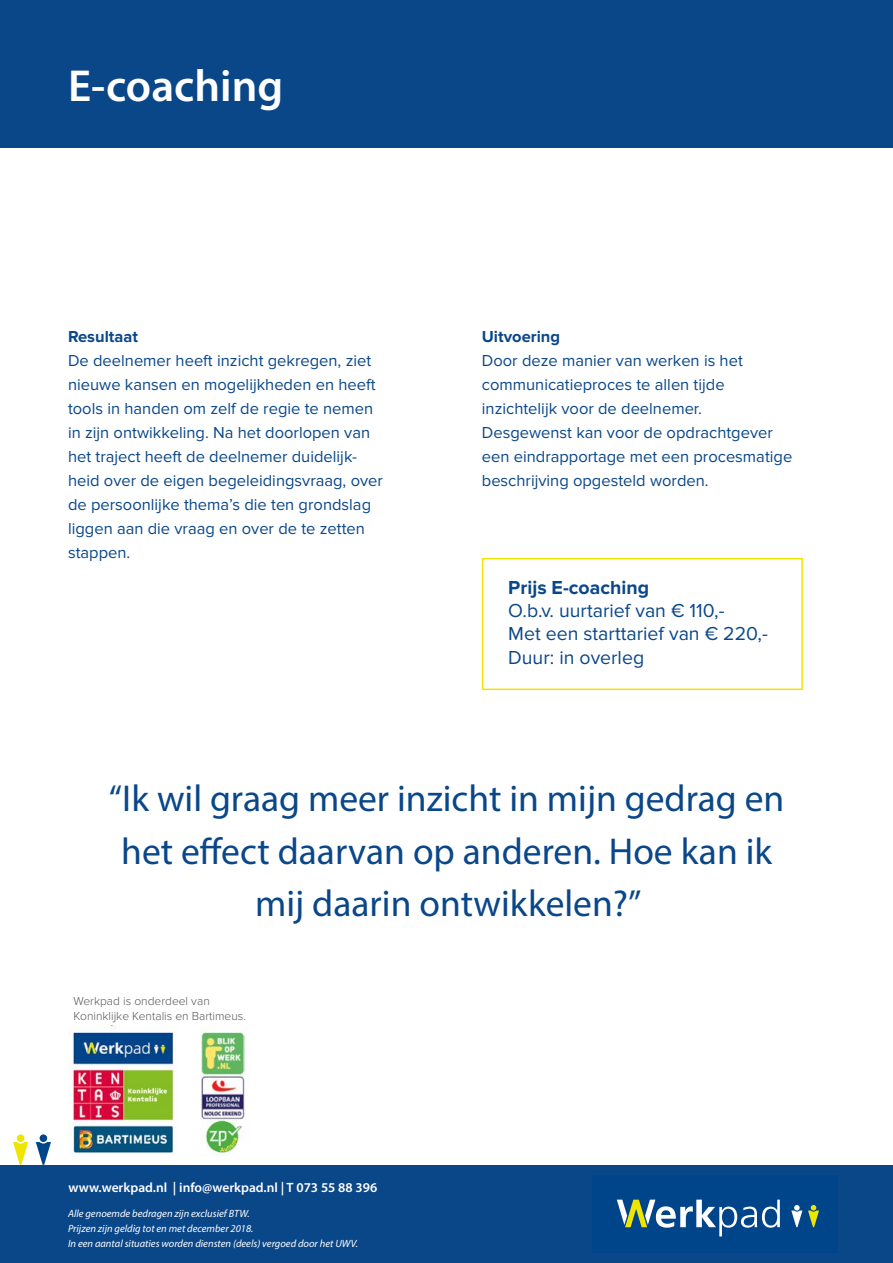
<style>
.page{position:relative;width:893px;height:1263px;background:#fff}
.page>*{position:absolute;margin:0;border:0;box-sizing:border-box;transform-origin:0 0}
.t1{font:600 45px "Myriad Pro";color:#fff}
.t2{font:37.5px/52.5px "Myriad Pro";color:#0a4789;text-align:center}
.t3{font:19.5px/23.4px "Proxima Nova";color:#0a4789}
.t4{font:700 19.5px "Proxima Nova";color:#0a4789}
.t5{font:16.5px/24px "Proxima Nova";color:#0a4789}
.t6{font:700 16.5px "Proxima Nova";color:#0a4789}
.t7{font:600 13.5px "Myriad Pro";color:#fff}
.t8{font:300 12px/15px "Proxima Nova";color:#575756}
.t9{font:italic 10.5px/15px "Myriad Pro";color:#fff}
</style>
<div class="page">
<div style="left:17px;top:1134px;width:7px;height:8px;background:#f0e500;border-radius:50%"></div>
<svg style="left:13px;top:1142px;width:15px;height:23px"></svg>
<div style="left:40px;top:1134px;width:7px;height:8px;background:#00448a;border-radius:50%"></div>
<svg style="left:36px;top:1142px;width:15px;height:23px"></svg>
<div style="left:0;top:0;width:893px;height:148px;background:#0a4789"></div>
<img style="left:68px;top:1026px;width:178px;height:130px">
<div style="left:482px;top:558px;width:321px;height:132px;border:2px solid #f0e500"></div>
<div style="left:0;top:1165px;width:893px;height:98px;background:#0a4789"></div>
<div style="left:592px;top:1175px;width:246px;height:77px;background:#00448a"></div>
<svg style="left:617px;top:1199px;width:163px;height:37px"></svg>
<svg style="left:808px;top:1205px;width:11px;height:22px"></svg>
<svg style="left:791px;top:1205px;width:11px;height:22px"></svg>
<h1 class="t1" style="left:68px;top:58px;width:217px">E-coaching</h1>
<p class="t6" style="left:68px;top:329px;width:71px">Resultaat</p>
<p class="t5" style="left:68px;top:349px;width:316px">De deelnemer heeft inzicht gekregen, ziet nieuwe kansen en mogelijkheden en heeft tools in handen om zelf de regie te nemen in zijn ontwikkeling. Na het doorlopen van het traject heeft de deelnemer duidelijk&shy;heid over de eigen begeleidingsvraag, over de persoonlijke thema’s die ten grondslag liggen aan die vraag en over de te zetten stappen.</p>
<p class="t6" style="left:482px;top:329px;width:80px">Uitvoering</p>
<p class="t5" style="left:482px;top:349px;width:312px">Door deze manier van werken is het communicatieproces te allen tijde inzichtelijk voor de deelnemer.<br>Desgewenst kan voor de opdrachtgever een eindrapportage met een procesmatige beschrijving opgesteld worden.</p>
<p class="t4" style="left:508px;top:578px;width:142px">Prijs E-coaching</p>
<p class="t3" style="left:508px;top:599px;width:261px">O.b.v. uurtarief van € 110,-<br>Met een starttarief van € 220,-<br>Duur: in overleg</p>
<h2 class="t2" style="left:109px;top:772px;width:677px">“Ik wil graag meer inzicht in mijn gedrag en het effect daarvan op anderen. Hoe kan ik mij daarin ontwikkelen?”</h2>
<p class="t8" style="left:74px;top:994px;width:174px">Werkpad is onderdeel van<br>Koninklijke Kentalis en Bartimeus.</p>
<p class="t7" style="left:68px;top:1178px;width:310px">www.werkpad.nl | info@werkpad.nl | T 073 55 88 396</p>
<p class="t9" style="left:68px;top:1206px;width:291px">Alle genoemde bedragen zijn exclusief BTW.<br>Prijzen zijn geldig tot en met december 2018.<br>In een aantal situaties worden diensten (deels) vergoed door het UWV.</p>
</div>
